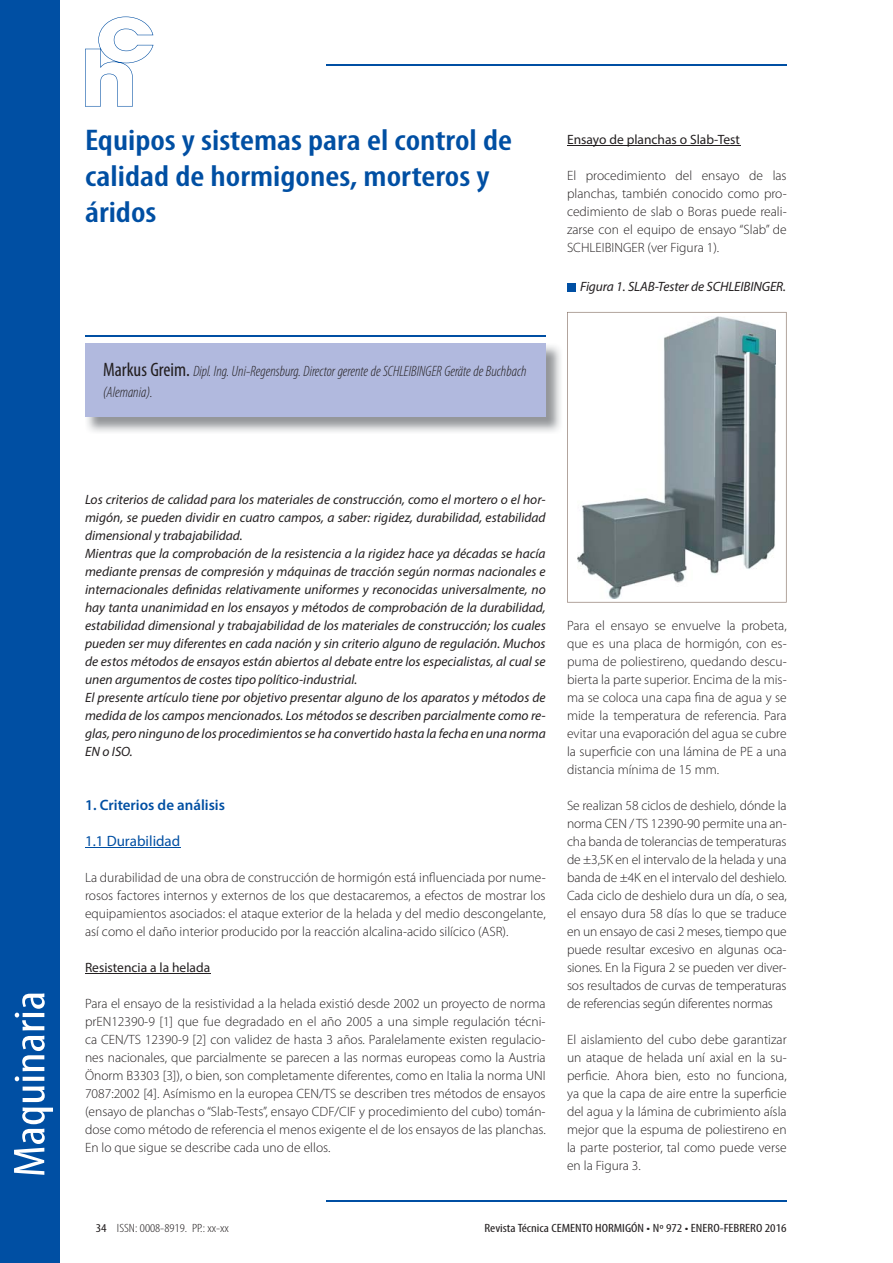
<style>
.page{position:relative;width:893px;height:1263px;background:#fff}
.page>*{position:absolute;margin:0;border:0;box-sizing:border-box;transform-origin:0 0}
.t1{font:condensed 45px "Myriad Pro";color:#fff;scale:1.18 1}
.t2{font:600 condensed 30px/36px "Myriad Pro";color:#004fa3;scale:1.18 1}
.t3{font:italic 300 condensed 15px/21px "Myriad Pro";color:#231f20}
.t4{font:600 15px "Myriad Pro";color:#004fa3}
.t5{font:15px "Myriad Pro";color:#004fa3}
.t6{font:300 13.5px/18px "Myriad Pro";color:#231f20;text-align:justify}
.t7{font:italic 13.5px/18px "Myriad Pro";color:#231f20}
.t8{font:13.5px "Myriad Pro";color:#231f20}
.t9{font:condensed 12px "Myriad Pro";color:#231f20;scale:1.18 1}
.t10{font:300 condensed 12px "Myriad Pro";color:#231f20;scale:1.18 1}
.s1{font-weight:400;font-style:normal;font-size:19.5px}
.s2{font-weight:400}
</style>
<div class="page">
<hr style="left:326px;top:1200px;width:461px;height:2px;background:#004fa3">
<hr style="left:326px;top:64px;width:461px;height:1px;background:#004fa3">
<div style="left:0;top:0;width:60px;height:1263px;background:#004fa3"></div>
<svg style="left:85px;top:17px;width:68px;height:90px"></svg>
<hr style="left:85px;top:847px;width:95px;height:1px;background:#004fa3">
<hr style="left:85px;top:973px;width:125px;height:1px;background:#231f20">
<hr style="left:567px;top:145px;width:173px;height:1px;background:#231f20">
<hr style="left:85px;top:336px;width:461px;height:1px;background:#004fa3">
<img style="left:87px;top:345px;width:474px;height:87px">
<div style="left:85px;top:344px;width:461px;height:73px;background:#b1b9de"></div>
<svg style="left:567px;top:312px;width:220px;height:291px"></svg>
<div style="left:567px;top:283px;width:8px;height:8px;background:#004fa3"></div>
<h2 class="t2" style="left:85px;top:125px;width:363px">Equipos y sistemas para el control de calidad de hormigones, morteros y áridos</h2>
<p class="t3" style="left:103px;top:362px;width:425px"><span class="s1">Markus Greim.</span> Dipl. Ing. Uni-Regensburg. Director gerente de SCHLEIBINGER Geräte de Buchbach (Alemania).</p>
<p class="t8" style="left:567px;top:134px;width:175px">Ensayo de planchas o Slab-Test</p>
<p class="t6" style="left:567px;top:168px;width:221px">El procedimiento del ensayo de las planchas, también conocido como pro&shy;cedimiento de slab o Boras puede reali&shy;zarse con el equipo de ensayo “Slab” de SCHLEIBINGER (ver Figura 1).</p>
<p class="t7" style="left:580px;top:279px;width:207px">Figura 1. SLAB-Tester de SCHLEIBINGER.</p>
<h1 class="t1" style="left:12px;top:1177px;width:159px;rotate:-90deg">Maquinaria</h1>
<p class="t7" style="left:85px;top:492px;width:462px">Los criterios de calidad para los materiales de construcción, como el mortero o el hor&shy;migón, se pueden dividir en cuatro campos, a saber: rigidez, durabilidad, estabilidad dimensional y trabajabilidad.<br>Mientras que la comprobación de la resistencia a la rigidez hace ya décadas se hacía mediante prensas de compresión y máquinas de tracción según normas nacionales e internacionales definidas relativamente uniformes y reconocidas universalmente, no hay tanta unanimidad en los ensayos y métodos de comprobación de la durabilidad, estabilidad dimensional y trabajabilidad de los materiales de construcción; los cuales pueden ser muy diferentes en cada nación y sin criterio alguno de regulación. Muchos de estos métodos de ensayos están abiertos al debate entre los especialistas, al cual se unen argumentos de costes tipo político-industrial.<br>El presente artículo tiene por objetivo presentar alguno de los aparatos y métodos de medida de los campos mencionados. Los métodos se describen parcialmente como re&shy;glas, pero ninguno de los procedimientos se ha convertido hasta la fecha en una norma EN o ISO.</p>
<p class="t4" style="left:85px;top:799px;width:141px">1. Criterios de análisis</p>
<p class="t5" style="left:85px;top:835px;width:97px">1.1 Durabilidad</p>
<p class="t6" style="left:85px;top:870px;width:462px">La durabilidad de una obra de construcción de hormigón está influenciada por nume&shy;rosos factores internos y externos de los que destacaremos, a efectos de mostrar los equipamientos asociados: el ataque exterior de la helada y del medio descongelante, así como el daño interior producido por la reacción alcalina-acido silícico (ASR).</p>
<p class="t8" style="left:85px;top:962px;width:127px">Resistencia a la helada</p>
<p class="t6" style="left:85px;top:996px;width:462px">Para el ensayo de la resistividad a la helada existió desde 2002 un proyecto de norma prEN12390-9 [1] que fue degradado en el año 2005 a una simple regulación técni&shy;ca CEN/TS 12390-9 [2] con validez de hasta 3 años. Paralelamente existen regulacio&shy;nes nacionales, que parcialmente se parecen a las normas europeas como la Austria Önorm B3303 [3]), o bien, son completamente diferentes, como en Italia la norma UNI 7087:2002 [4]. Asímismo en la europea CEN/TS se describen tres métodos de ensayos (ensayo de planchas o “Slab-Tests”, ensayo CDF/CIF y procedimiento del cubo) tomán&shy;dose como método de referencia el menos exigente el de los ensayos de las planchas.<br>En lo que sigue se describe cada uno de ellos.</p>
<p class="t6" style="left:567px;top:618px;width:221px">Para el ensayo se envuelve la probeta, que es una placa de hormigón, con es&shy;puma de poliestireno, quedando descu&shy;bierta la parte superior. Encima de la mis&shy;ma se coloca una capa fina de agua y se mide la temperatura de referencia. Para evitar una evaporación del agua se cubre la superficie con una lámina de PE a una distancia mínima de 15 mm.</p>
<p class="t6" style="left:567px;top:798px;width:221px">Se realizan 58 ciclos de deshielo, dónde la norma CEN / TS 12390-90 permite una an&shy;cha banda de tolerancias de temperaturas de ±3,5K en el intervalo de la helada y una banda de ±4K en el intervalo del deshielo.<br>Cada ciclo de deshielo dura un día, o sea, el ensayo dura 58 días lo que se traduce en un ensayo de casi 2 meses, tiempo que puede resultar excesivo en algunas oca&shy;siones. En la Figura 2 se pueden ver diver&shy;sos resultados de curvas de temperaturas de referencias según diferentes normas</p>
<p class="t6" style="left:567px;top:1032px;width:221px">El aislamiento del cubo debe garantizar un ataque de helada uní axial en la su&shy;perficie. Ahora bien, esto no funciona, ya que la capa de aire entre la superficie del agua y la lámina de cubrimiento aísla mejor que la espuma de poliestireno en la parte posterior, tal como puede verse en la Figura 3.</p>
<p class="t10" style="left:96px;top:1224px;width:114px"><span class="s2">34</span> ISSN: 0008-8919. PP.: xx-xx</p>
<p class="t9" style="left:484px;top:1224px;width:258px">Revista Técnica CEMENTO HORMIGÓN • Nº 972 • ENERO-FEBRERO 2016</p>
</div>
